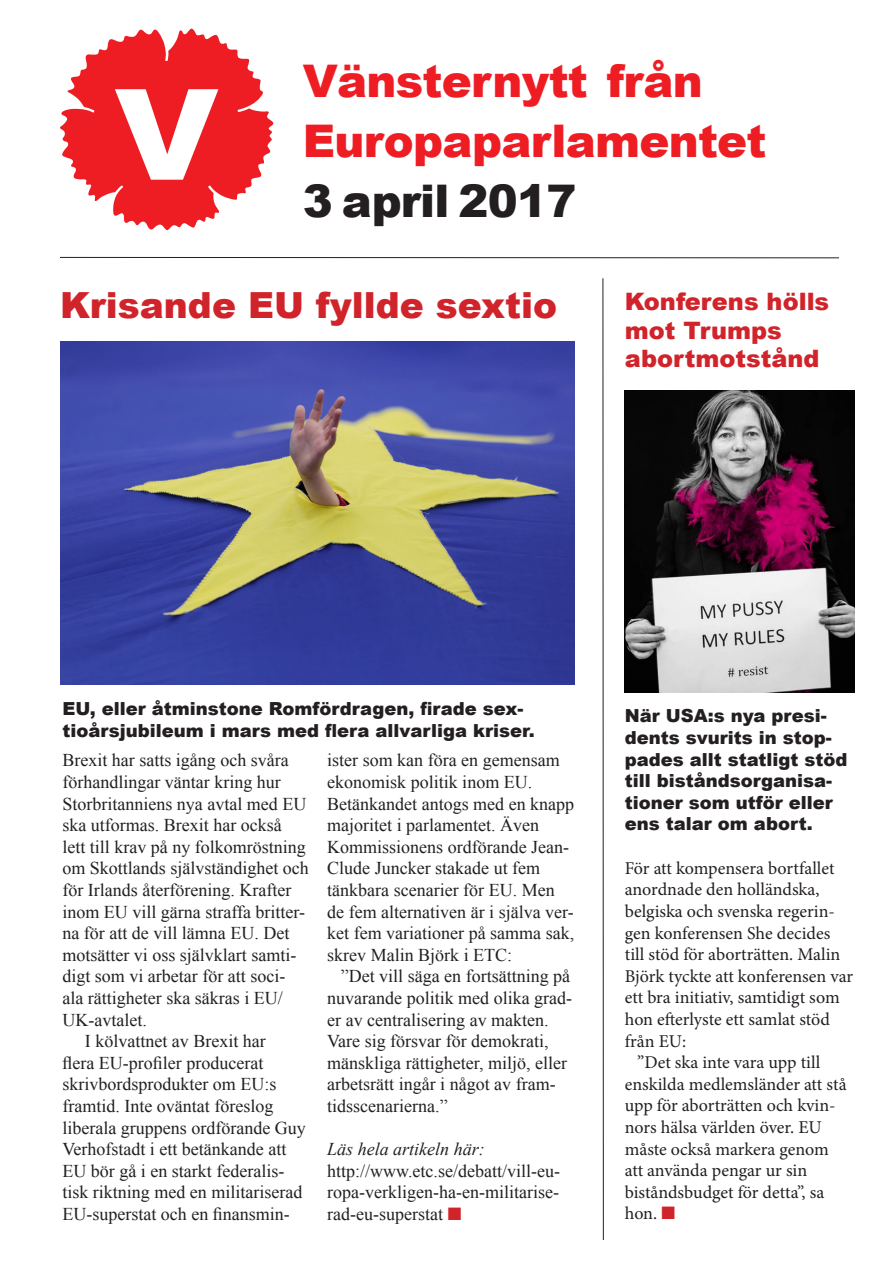
<style>
.page{position:relative;width:893px;height:1263px;background:#fff}
.page>*{position:absolute;margin:0;border:0;box-sizing:border-box;transform-origin:0 0}
.t1{font:900 45px "Arial";letter-spacing:-.015em;color:#ee1d23}
.t2{font:900 45px "Arial";letter-spacing:-.015em;color:#231f20}
.t3{font:900 36px "Arial";color:#d1232a}
.t4{font:900 24px/28.8px "Arial";color:#d1232a}
.t5{font:18px/21.6px "Times New Roman";color:#231f20}
.t6{font:18px/21.6px "Minion Pro";color:#231f20}
.t7{font:900 18px/21.6px "Arial";color:#231f20}
.t8{font:italic 18px "Times New Roman";color:#231f20}
.s1{color:#d1232a}
</style>
<div class="page">
<svg style="left:60px;top:29px;width:213px;height:201px"></svg>
<img style="left:60px;top:342px;width:514px;height:343px">
<hr style="left:60px;top:257px;width:779px;height:1px;background:#231f20">
<hr style="left:602px;top:278px;width:2px;height:962px;background:#231f20">
<img style="left:625px;top:391px;width:229px;height:301px">
<p class="t1" style="left:303px;top:48px;width:401px">Vänsternytt från</p>
<p class="t1" style="left:303px;top:108px;width:465px">Europaparlamentet</p>
<p class="t2" style="left:303px;top:168px;width:275px">3 april 2017</p>
<p class="t3" style="left:60px;top:279px;width:499px">Krisande EU fyllde sextio</p>
<p class="t4" style="left:625px;top:286px;width:206px">Konferens hölls mot Trumps abortmotstånd</p>
<p class="t7" style="left:62px;top:697px;width:474px">EU, eller åtminstone Romfördragen, firade sex&shy;tioårsjubileum i mars med flera allvarliga kriser.</p>
<p class="t7" style="left:625px;top:705px;width:224px">När USA:s nya presi&shy;dents svurits in stop&shy;pades allt statligt stöd till biståndsorganisa&shy;tioner som utför eller ens talar om abort.</p>
<p class="t6" style="left:625px;top:857px;width:230px">För att kompensera bortfallet anordnade den holländska, belgiska och svenska regerin&shy;gen konferensen She decides till stöd för aborträtten. Malin<br>Björk tyckte att konferensen var ett bra initiativ, samtidigt som hon efterlyste ett samlat stöd från EU:</p>
<p class="t6" style="left:625px;top:1052px;width:223px;text-indent:12px">”Det ska inte vara upp till enskilda medlemsländer att stå upp för aborträtten och kvin&shy;nors hälsa världen över. EU måste också markera genom att använda pengar ur sin biståndsbudget för detta”, sa hon. <span class="s1">■</span></p>
<p class="t5" style="left:62px;top:749px;width:248px">Brexit har satts igång och svåra förhandlingar väntar kring hur<br>Storbritanniens nya avtal med EU ska utformas. Brexit har också lett till krav på ny folkomröstning om Skottlands självständighet och för Irlands återförening. Krafter inom EU vill gärna straffa britter&shy;na för att de vill lämna EU. Det motsätter vi oss självklart samti&shy;digt som vi arbetar för att soci&shy;ala rättigheter ska säkras i EU/<br>UK-avtalet.</p>
<p class="t5" style="left:62px;top:1030px;width:245px;text-indent:22px">I kölvattnet av Brexit har<br>flera EU-profiler producerat skrivbordsprodukter om EU:s framtid. Inte oväntat föreslog liberala gruppens ordförande Guy<br>Verhofstadt i ett betänkande att<br>EU bör gå i en starkt federalis&shy;tisk riktning med en militariserad<br>EU-superstat och en finansmin-</p>
<p class="t5" style="left:327px;top:749px;width:248px">ister som kan föra en gemensam ekonomisk politik inom EU.<br>Betänkandet antogs med en knapp majoritet i parlamentet. Även<br>Kommissionens ordförande Jean-<br>Clude Juncker stakade ut fem tänkbara scenarier för EU. Men de fem alternativen är i själva ver&shy;ket fem variationer på samma sak, skrev Malin Björk i ETC:</p>
<p class="t5" style="left:327px;top:965px;width:246px;text-indent:14px">”Det vill säga en fortsättning på nuvarande politik med olika grad&shy;er av centralisering av makten.<br>Vare sig försvar för demokrati, mänskliga rättigheter, miljö, eller arbetsrätt ingår i något av fram&shy;tidsscenarierna.”</p>
<p class="t8" style="left:327px;top:1137px;width:159px">Läs hela artikeln här:</p>
<p class="t5" style="left:327px;top:1160px;width:234px;text-align:justify">http://www.etc.se/debatt/vill-eu&shy;ropa-verkligen-ha-en-militarise&shy;rad-eu-superstat <span class="s1">■</span></p>
</div>
